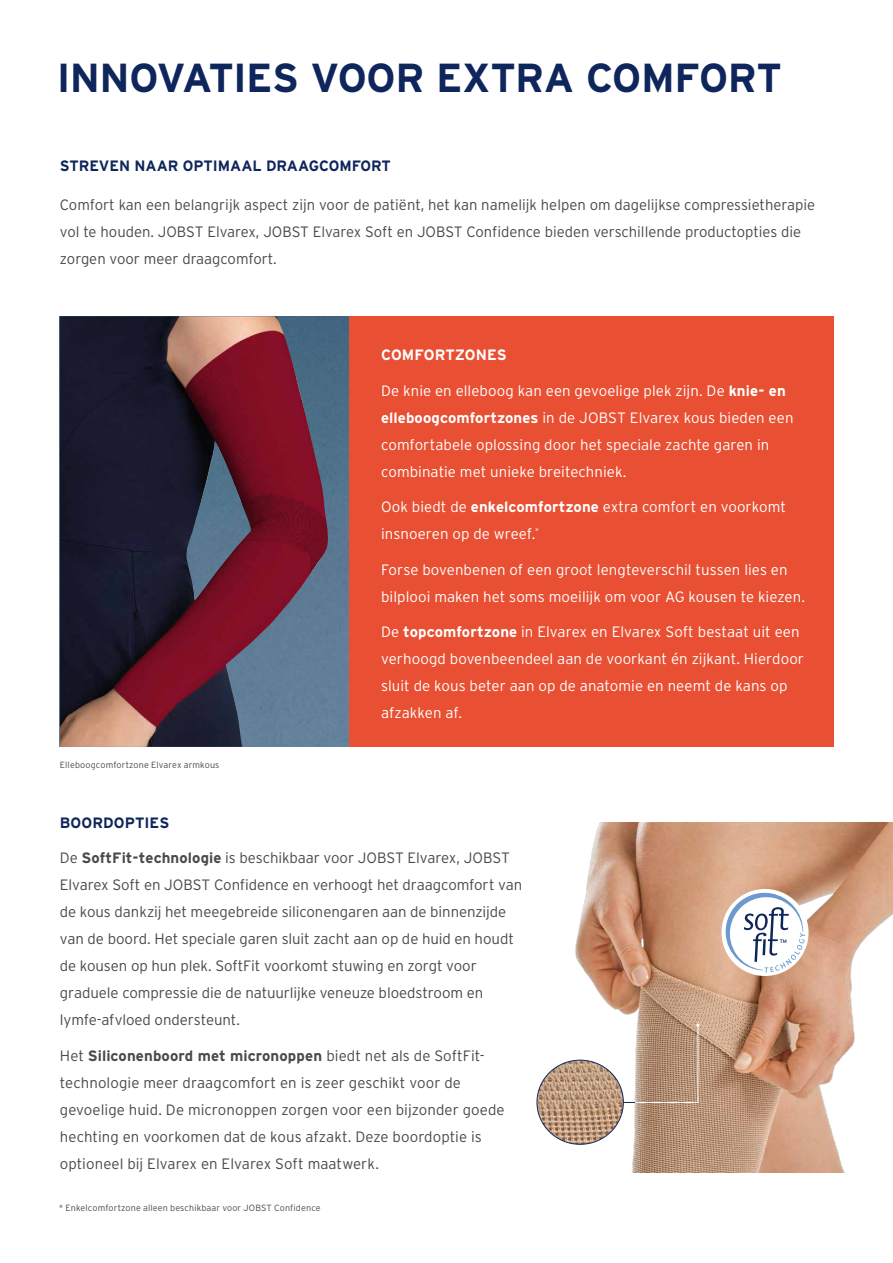
<style>
.page{position:relative;width:893px;height:1263px;background:#fff}
.page>*{position:absolute;margin:0;border:0;box-sizing:border-box;transform-origin:0 0}
.t1{font:700 40.5px "Interstate";letter-spacing:-.01em;color:#0f265c}
.t2{font:300 15px/27px "Interstate";color:#4a4a49}
.t3{font:300 15px/27px "Interstate";letter-spacing:.005em;color:#fff}
.t4{font:700 15px "Interstate";color:#0f265c}
.t5{font:700 15px "Interstate";letter-spacing:.005em;color:#fff}
.t6{font:300 9px "Interstate";letter-spacing:.015em;color:#4a4a49}
.t7{font:5.1px "Interstate";color:#0f265c}
.s1{font-weight:700}
</style>
<div class="page">
<img style="left:329px;top:316px;width:20px;height:431px">
<img style="left:572px;top:822px;width:321px;height:350px">
<svg style="left:634px;top:1023px;width:65px;height:80px;background:#b5957c"></svg>
<hr style="left:556px;top:1102px;width:79px;height:1px;background:#0f265c">
<img style="left:537px;top:1060px;width:86px;height:84px">
<div style="left:721px;top:889px;width:87px;height:87px;background:#fff;border-radius:50%"></div>
<svg style="left:723px;top:893px;width:82px;height:80px"></svg>
<img style="left:60px;top:316px;width:269px;height:431px">
<div style="left:349px;top:316px;width:484px;height:431px;background:#e94f32"></div>
<h1 class="t1" style="left:57px;top:55px;width:727px">INNOVATIES VOOR EXTRA COMFORT</h1>
<p class="t4" style="left:60px;top:157px;width:333px">STREVEN NAAR OPTIMAAL DRAAGCOMFORT</p>
<p class="t2" style="left:60px;top:192px;width:757px">Comfort kan een belangrijk aspect zijn voor de patiënt, het kan namelijk helpen om dagelijkse compressietherapie vol te houden. JOBST Elvarex, JOBST Elvarex Soft en JOBST Confidence bieden verschillende productopties die zorgen voor meer draagcomfort.</p>
<p class="t6" style="left:60px;top:759px;width:161px">Elleboogcomfortzone Elvarex armkous</p>
<p class="t5" style="left:381px;top:346px;width:127px">COMFORTZONES</p>
<p class="t3" style="left:381px;top:377px;width:414px">De knie en elleboog kan een gevoelige plek zijn. De <span class="s1">knie- en elleboogcomfortzones</span> in de JOBST Elvarex kous bieden een comfortabele oplossing door het speciale zachte garen in combinatie met unieke breitechniek.</p>
<p class="t3" style="left:381px;top:493px;width:406px">Ook biedt de <span class="s1">enkelcomfortzone</span> extra comfort en voorkomt insnoeren op de wreef.<sup>*</sup></p>
<p class="t3" style="left:381px;top:556px;width:425px">Forse bovenbenen of een groot lengteverschil tussen lies en bilplooi maken het soms moeilijk om voor AG kousen te kiezen.</p>
<p class="t3" style="left:381px;top:618px;width:424px">De <span class="s1">topcomfortzone</span> in Elvarex en Elvarex Soft bestaat uit een verhoogd bovenbeendeel aan de voorkant én zijkant. Hierdoor sluit de kous beter aan op de anatomie en neemt de kans op afzakken af.</p>
<p class="t4" style="left:60px;top:814px;width:111px">BOORDOPTIES</p>
<p class="t2" style="left:60px;top:844px;width:464px">De <span class="s1">SoftFit-technologie</span> is beschikbaar voor JOBST Elvarex, JOBST Elvarex Soft en JOBST Confidence en verhoogt het draagcomfort van de kous dankzij het meegebreide siliconengaren aan de binnenzijde van de boord. Het speciale garen sluit zacht aan op de huid en houdt de kousen op hun plek. SoftFit voorkomt stuwing en zorgt voor graduele compressie die de natuurlijke veneuze bloedstroom en lymfe-afvloed ondersteunt.</p>
<p class="t2" style="left:60px;top:1042px;width:446px">Het <span class="s1">Siliconenboord met micronoppen</span> biedt net als de SoftFit&shy;technologie meer draagcomfort en is zeer geschikt voor de gevoelige huid. De micronoppen zorgen voor een bijzonder goede hechting en voorkomen dat de kous afzakt. Deze boordoptie is optioneel bij Elvarex en Elvarex Soft maatwerk.</p>
<p class="t6" style="left:59px;top:1203px;width:263px">* Enkelcomfortzone alleen beschikbaar voor JOBST Confidence</p>
<p class="t7" style="left:780px;top:938px;width:9px">TM</p>
</div>
